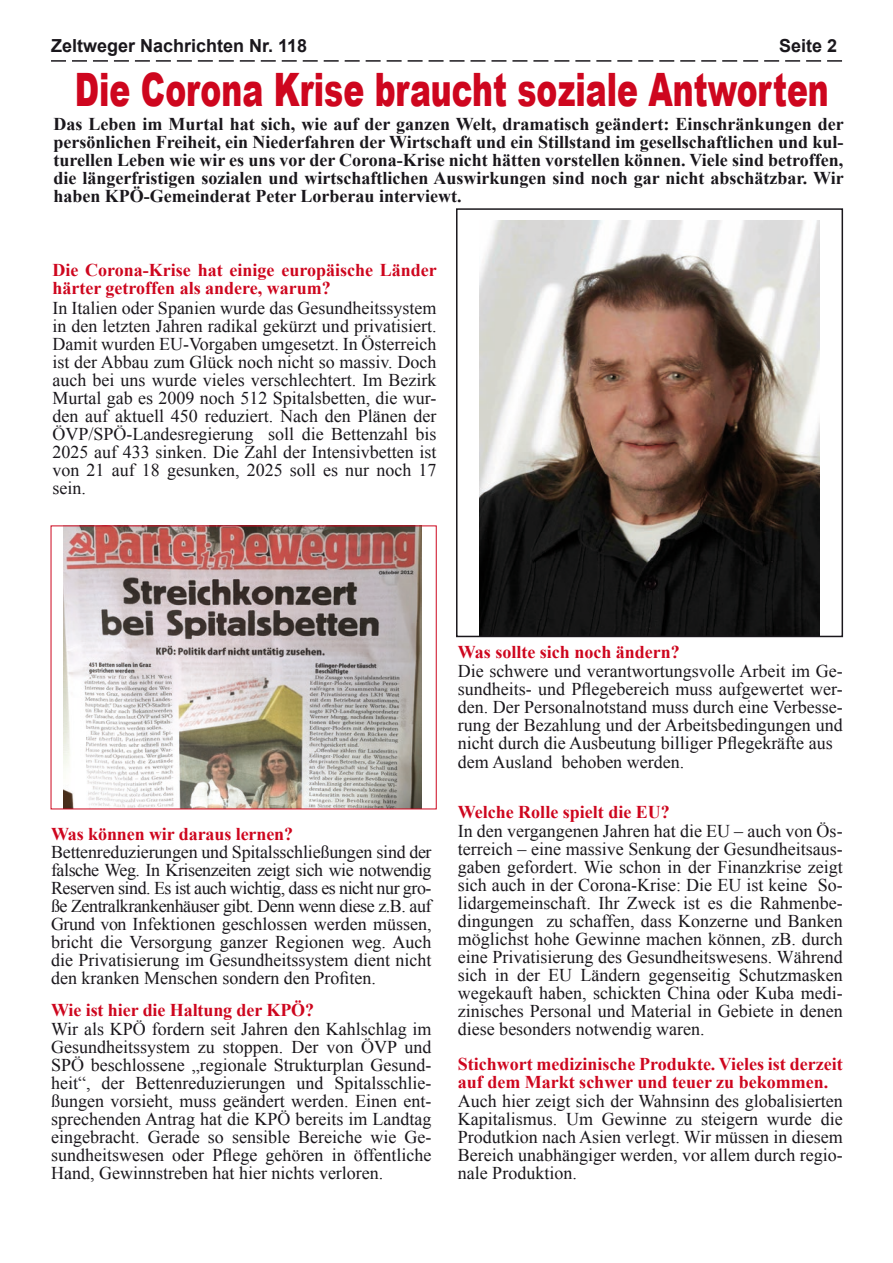
<style>
.page{position:relative;width:893px;height:1263px;background:#fff}
.page>*{position:absolute;margin:0;border:0;box-sizing:border-box;transform-origin:0 0}
.t1{font:900 46.05px "Arial";color:#ce061e;scale:.68 1}
.t2{font:18px/18px "Times New Roman";color:#1a171c;text-align:justify}
.t3{font:700 18px/18px "Times New Roman";color:#1a171c;text-align:justify}
.t4{font:700 18px/18px "Times New Roman";color:#ce061e}
.t5{font:700 18px "Arial";color:#1a171c}
</style>
<div class="page">
<svg style="left:51px;top:60px;width:791px;height:2px"></svg>
<img style="left:479px;top:221px;width:341px;height:413px">
<div style="left:456px;top:208px;width:387px;height:429px;border:2px solid #1a171c"></div>
<img style="left:64px;top:528px;width:358px;height:279px">
<p class="t5" style="left:51px;top:33px;width:258px">Zeltweger Nachrichten Nr. 118</p>
<p class="t5" style="left:779px;top:33px;width:60px">Seite 2</p>
<p class="t1" style="left:75px;top:56px;width:1110px">Die Corona Krise braucht soziale Antworten</p>
<p class="t3" style="left:53px;top:114px;width:792px">Das Leben im Murtal hat sich, wie auf der ganzen Welt, dramatisch geändert: Einschränkungen der persönlichen Freiheit, ein Niederfahren der Wirtschaft und ein Stillstand im gesellschaftlichen und kul&shy;turellen Leben wie wir es uns vor der Corona-Krise nicht hätten vorstellen können. Viele sind betroffen, die längerfristigen sozialen und wirtschaftlichen Auswirkungen sind noch gar nicht abschätzbar. Wir haben KPÖ-Gemeinderat Peter Lorberau interviewt.</p>
<p class="t4" style="left:52px;top:260px;width:386px">Die Corona-Krise hat einige europäische Länder härter getroffen als andere, warum?</p>
<p class="t2" style="left:52px;top:299px;width:386px">In Italien oder Spanien wurde das Gesundheitssystem in den letzten Jahren radikal gekürzt und privatisiert.<br>Damit wurden EU-Vorgaben umgesetzt. In Österreich ist der Abbau zum Glück noch nicht so massiv. Doch auch bei uns wurde vieles verschlechtert. Im Bezirk Murtal gab es 2009 noch 512 Spitalsbetten, die wur&shy;den auf aktuell 450 reduziert. Nach den Plänen der ÖVP/SPÖ-Landesregierung soll die Bettenzahl bis 2025 auf 433 sinken. Die Zahl der Intensivbetten ist von 21 auf 18 gesunken, 2025 soll es nur noch 17 sein.</p>
<p class="t4" style="left:51px;top:824px;width:244px">Was können wir daraus lernen?</p>
<p class="t2" style="left:51px;top:843px;width:382px">Bettenreduzierungen und Spitalsschließungen sind der falsche Weg. In Krisenzeiten zeigt sich wie notwendig Reserven sind. Es ist auch wichtig, dass es nicht nur gro&shy;ße Zentralkrankenhäuser gibt. Denn wenn diese z.B. auf Grund von Infektionen geschlossen werden müssen, bricht die Versorgung ganzer Regionen weg. Auch die Privatisierung im Gesundheitssystem dient nicht den kranken Menschen sondern den Profiten.</p>
<p class="t4" style="left:51px;top:1001px;width:265px">Wie ist hier die Haltung der KPÖ?</p>
<p class="t2" style="left:51px;top:1020px;width:382px">Wir als KPÖ fordern seit Jahren den Kahlschlag im Gesundheitssystem zu stoppen. Der von ÖVP und SPÖ beschlossene „regionale Strukturplan Gesund&shy;heit“, der Bettenreduzierungen und Spitalsschlie&shy;ßungen vorsieht, muss geändert werden. Einen ent&shy;sprechenden Antrag hat die KPÖ bereits im Landtag eingebracht. Gerade so sensible Bereiche wie Ge&shy;sundheitswesen oder Pflege gehören in öffentliche Hand, Gewinnstreben hat hier nichts verloren.</p>
<p class="t4" style="left:458px;top:643px;width:224px">Was sollte sich noch ändern?</p>
<p class="t2" style="left:458px;top:662px;width:386px">Die schwere und verantwortungsvolle Arbeit im Ge&shy;sundheits- und Pflegebereich muss aufgewertet wer&shy;den. Der Personalnotstand muss durch eine Verbesse&shy;rung der Bezahlung und der Arbeitsbedingungen und nicht durch die Ausbeutung billiger Pflegekräfte aus</p>
<p class="t2" style="left:458px;top:753px;width:228px">dem Ausland behoben werden.</p>
<p class="t4" style="left:458px;top:803px;width:213px">Welche Rolle spielt die EU?</p>
<p class="t2" style="left:458px;top:822px;width:386px">In den vergangenen Jahren hat die EU – auch von Ös&shy;terreich – eine massive Senkung der Gesundheitsaus&shy;gaben gefordert. Wie schon in der Finanzkrise zeigt sich auch in der Corona-Krise: Die EU ist keine So&shy;lidargemeinschaft. Ihr Zweck ist es die Rahmenbe&shy;dingungen zu schaffen, dass Konzerne und Banken möglichst hohe Gewinne machen können, zB. durch eine Privatisierung des Gesundheitswesens. Während sich in der EU Ländern gegenseitig Schutzmasken wegekauft haben, schickten China oder Kuba medi&shy;zinisches Personal und Material in Gebiete in denen diese besonders notwendig waren.</p>
<p class="t4" style="left:458px;top:1055px;width:386px">Stichwort medizinische Produkte. Vieles ist derzeit auf dem Markt schwer und teuer zu bekommen.</p>
<p class="t2" style="left:458px;top:1092px;width:386px">Auch hier zeigt sich der Wahnsinn des globalisierten Kapitalismus. Um Gewinne zu steigern wurde die Produtkion nach Asien verlegt. Wir müssen in diesem Bereich unabhängiger werden, vor allem durch regio&shy;nale Produktion.</p>
</div>
